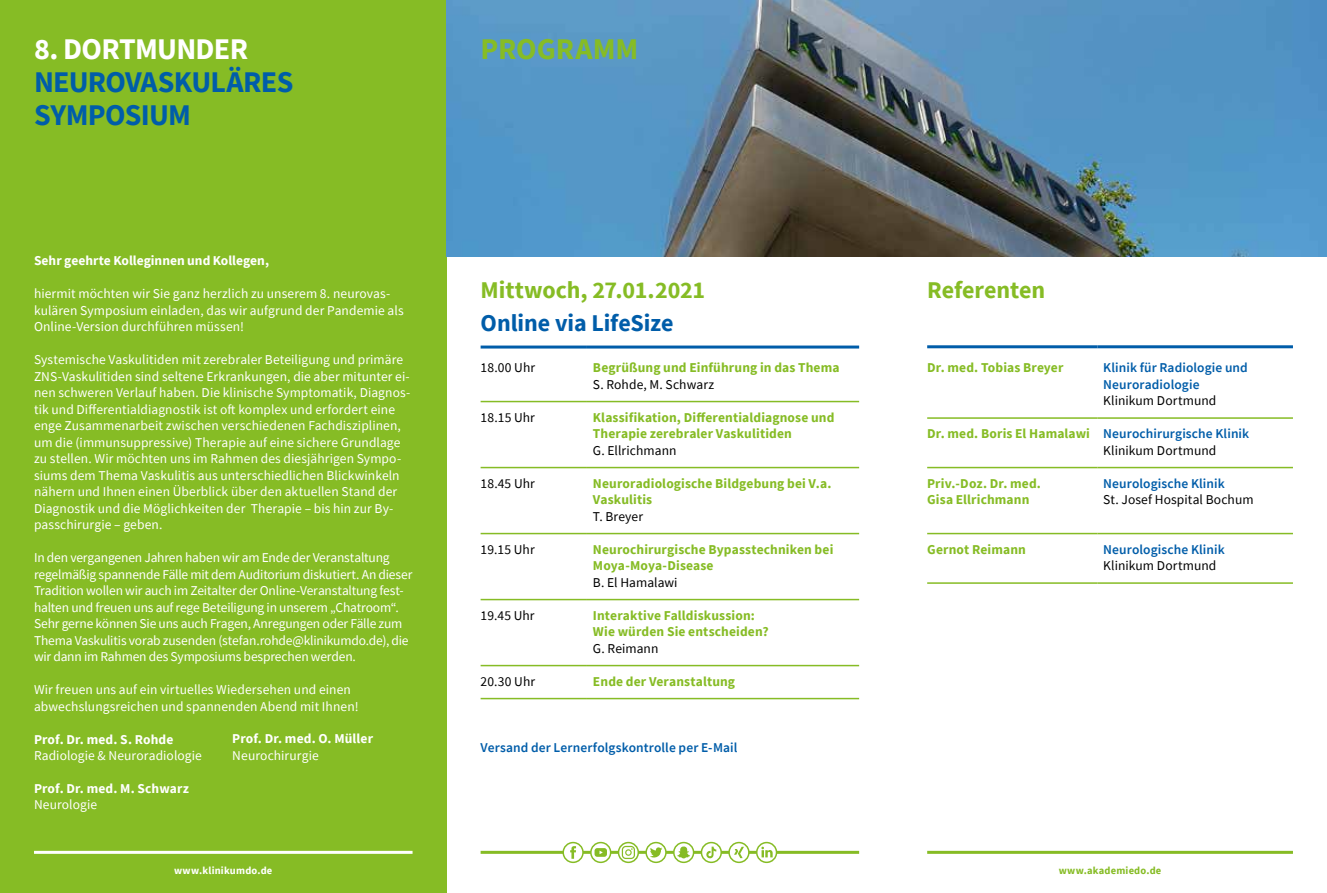
<style>
.page{position:relative;width:1327px;height:893px;background:#fff}
.page>*{position:absolute;margin:0;border:0;box-sizing:border-box;transform-origin:0 0}
.t1{font:700 30px/33px "Source Sans Pro";letter-spacing:-.025em;color:#005da9}
.t2{font:700 30px "Source Sans Pro";letter-spacing:-.025em;color:#fff}
.t3{font:700 30px "Source Sans Pro";letter-spacing:-.005em;color:#86bc25}
.t4{font:700 24px "Source Sans Pro";letter-spacing:-.005em;color:#86bc25}
.t5{font:700 24px "Source Sans Pro";letter-spacing:-.005em;color:#005da9}
.t6{font:13.5px/16.5px "Source Sans Pro";letter-spacing:.005em;color:#fff}
.t7{font:13.5px/16.5px "Source Sans Pro";letter-spacing:-.015em;color:#fff}
.t8{font:700 13.5px/16.5px "Source Sans Pro";letter-spacing:.01em;color:#86bc25}
.t9{font:600 13.5px/16.5px "Source Sans Pro";letter-spacing:.005em;color:#005da9}
.t10{font:13.5px "Source Sans Pro";letter-spacing:.005em;color:#000}
.t11{font:700 13.5px "Source Sans Pro";letter-spacing:.005em;color:#fff}
.t12{font:700 10.5px "Source Sans Pro";letter-spacing:.02em;color:#fff}
.t13{font:700 10.5px "Source Sans Pro";letter-spacing:.02em;color:#86bc25}
.s1{font-weight:700;color:#86bc25}
.s2{font-weight:400;color:#000}
</style>
<div class="page">
<div style="left:0;top:0;width:446px;height:893px;background:#86bc25"></div>
<hr style="left:480px;top:851px;width:379px;height:3px;background:#86bc25">
<hr style="left:34px;top:851px;width:378px;height:3px;background:#fff">
<hr style="left:927px;top:851px;width:366px;height:3px;background:#86bc25">
<hr style="left:480px;top:401px;width:107px;height:1px;background:#86bc25">
<hr style="left:587px;top:401px;width:272px;height:1px;background:#86bc25">
<hr style="left:480px;top:467px;width:107px;height:1px;background:#86bc25">
<hr style="left:587px;top:467px;width:272px;height:1px;background:#86bc25">
<hr style="left:480px;top:533px;width:107px;height:1px;background:#86bc25">
<hr style="left:587px;top:533px;width:272px;height:1px;background:#86bc25">
<hr style="left:480px;top:599px;width:107px;height:1px;background:#86bc25">
<hr style="left:587px;top:599px;width:272px;height:1px;background:#86bc25">
<hr style="left:480px;top:665px;width:107px;height:1px;background:#86bc25">
<hr style="left:587px;top:665px;width:272px;height:1px;background:#86bc25">
<hr style="left:480px;top:698px;width:107px;height:1px;background:#86bc25">
<hr style="left:587px;top:698px;width:272px;height:1px;background:#86bc25">
<hr style="left:480px;top:346px;width:107px;height:3px;background:#005da9">
<hr style="left:587px;top:346px;width:272px;height:3px;background:#005da9">
<hr style="left:927px;top:417px;width:170px;height:2px;background:#86bc25">
<hr style="left:1097px;top:417px;width:196px;height:2px;background:#86bc25">
<hr style="left:927px;top:467px;width:170px;height:1px;background:#86bc25">
<hr style="left:1097px;top:467px;width:196px;height:1px;background:#86bc25">
<hr style="left:927px;top:533px;width:170px;height:1px;background:#86bc25">
<hr style="left:1097px;top:533px;width:196px;height:1px;background:#86bc25">
<hr style="left:927px;top:582px;width:170px;height:2px;background:#86bc25">
<hr style="left:1097px;top:582px;width:196px;height:2px;background:#86bc25">
<hr style="left:927px;top:345px;width:170px;height:3px;background:#005da9">
<hr style="left:1097px;top:345px;width:196px;height:3px;background:#005da9">
<img style="left:446px;top:0;width:881px;height:257px">
<svg style="left:646px;top:843px;width:20px;height:19px"></svg>
<div style="left:645px;top:842px;width:21px;height:21px;border:2px solid #86bc25;border-radius:50%"></div>
<svg style="left:650px;top:847px;width:12px;height:11px"></svg>
<div style="left:563px;top:843px;width:20px;height:19px;background:#fff;border-radius:50%"></div>
<div style="left:562px;top:842px;width:22px;height:21px;border:2px solid #86bc25;border-radius:50%"></div>
<svg style="left:570px;top:846px;width:6px;height:13px"></svg>
<div style="left:591px;top:843px;width:19px;height:19px;background:#fff;border-radius:50%"></div>
<div style="left:590px;top:842px;width:21px;height:21px;border:2px solid #86bc25;border-radius:50%"></div>
<svg style="left:594px;top:848px;width:13px;height:9px"></svg>
<svg style="left:618px;top:843px;width:20px;height:19px"></svg>
<div style="left:618px;top:842px;width:21px;height:21px;border:2px solid #86bc25;border-radius:50%"></div>
<svg style="left:622px;top:846px;width:13px;height:13px"></svg>
<svg style="left:674px;top:843px;width:19px;height:19px"></svg>
<div style="left:673px;top:842px;width:21px;height:21px;border:2px solid #86bc25;border-radius:50%"></div>
<svg style="left:677px;top:846px;width:13px;height:13px"></svg>
<svg style="left:757px;top:843px;width:19px;height:19px"></svg>
<div style="left:756px;top:842px;width:21px;height:21px;border:2px solid #86bc25;border-radius:50%"></div>
<svg style="left:761px;top:847px;width:11px;height:10px"></svg>
<svg style="left:729px;top:843px;width:20px;height:19px"></svg>
<div style="left:728px;top:842px;width:21px;height:21px;border:2px solid #86bc25;border-radius:50%"></div>
<svg style="left:734px;top:847px;width:10px;height:11px"></svg>
<svg style="left:701px;top:843px;width:20px;height:19px"></svg>
<div style="left:701px;top:842px;width:21px;height:21px;border:2px solid #86bc25;border-radius:50%"></div>
<svg style="left:705px;top:847px;width:11px;height:11px"></svg>
<h1 class="t2" style="left:34px;top:28px;width:215px">8. DORTMUNDER</h1>
<h1 class="t1" style="left:34px;top:65px;width:261px">NEUROVASKULÄRES<br>SYMPOSIUM</h1>
<p class="t11" style="left:34px;top:251px;width:236px">Sehr geehrte Kolleginnen und Kollegen,</p>
<p class="t6" style="left:34px;top:285px;width:371px">hiermit möchten wir Sie ganz herzlich zu unserem 8. neurovas&shy;kulären Symposium einladen, das wir aufgrund der Pandemie als<br>Online-Version durchführen müssen!</p>
<p class="t6" style="left:34px;top:351px;width:378px">Systemische Vaskulitiden mit zerebraler Beteiligung und primäre ZNS-Vaskulitiden sind seltene Erkrankungen, die aber mitunter ei&shy;nen schweren Verlauf haben. Die klinische Symptomatik, Diagnos&shy;tik und Differentialdiagnostik ist oft komplex und erfordert eine enge Zusammenarbeit zwischen verschiedenen Fachdisziplinen, um die (immunsuppressive) Therapie auf eine sichere Grundlage zu stellen. Wir möchten uns im Rahmen des diesjährigen Sympo&shy;siums dem Thema Vaskulitis aus unterschiedlichen Blickwinkeln nähern und Ihnen einen Überblick über den aktuellen Stand der Diagnostik und die Möglichkeiten der Therapie – bis hin zur By&shy;passchirurgie – geben.</p>
<p class="t7" style="left:34px;top:549px;width:380px">In den vergangenen Jahren haben wir am Ende der Veranstaltung regelmäßig spannende Fälle mit dem Auditorium diskutiert. An dieser Tradition wollen wir auch im Zeitalter der Online-Veranstaltung fest&shy;halten und freuen uns auf rege Beteiligung in unserem „Chatroom“.<br>Sehr gerne können Sie uns auch Fragen, Anregungen oder Fälle zum Thema Vaskulitis vorab zusenden (stefan.rohde@klinikumdo.de), die wir dann im Rahmen des Symposiums besprechen werden.</p>
<p class="t6" style="left:34px;top:681px;width:326px">Wir freuen uns auf ein virtuelles Wiedersehen und einen abwechslungsreichen und spannenden Abend mit Ihnen!</p>
<p class="t11" style="left:34px;top:730px;width:141px">Prof. Dr. med. S. Rohde</p>
<p class="t6" style="left:34px;top:747px;width:169px">Radiologie &amp; Neuroradiologie</p>
<p class="t11" style="left:34px;top:779px;width:156px">Prof. Dr. med. M. Schwarz</p>
<p class="t6" style="left:34px;top:797px;width:65px">Neurologie</p>
<p class="t11" style="left:232px;top:730px;width:142px">Prof. Dr. med. O. Müller</p>
<p class="t6" style="left:232px;top:747px;width:88px">Neurochirurgie</p>
<h1 class="t3" style="left:480px;top:28px;width:159px">PROGRAMM</h1>
<h2 class="t4" style="left:480px;top:274px;width:226px">Mittwoch, 27.01.2021</h2>
<h2 class="t5" style="left:480px;top:307px;width:194px">Online via LifeSize</h2>
<p class="t10" style="left:480px;top:359px;width:56px">18.00 Uhr</p>
<p class="t8" style="left:593px;top:359px;width:248px">Begrüßung und Einführung in das Thema</p>
<p class="t10" style="left:593px;top:376px;width:123px">S. Rohde, M. Schwarz</p>
<p class="t10" style="left:480px;top:409px;width:56px">18.15 Uhr</p>
<p class="t8" style="left:593px;top:409px;width:243px">Klassifikation, Differentialdiagnose und<br>Therapie zerebraler Vaskulitiden</p>
<p class="t10" style="left:593px;top:442px;width:85px">G. Ellrichmann</p>
<p class="t10" style="left:480px;top:475px;width:56px">18.45 Uhr</p>
<p class="t8" style="left:593px;top:475px;width:240px">Neuroradiologische Bildgebung bei V.a.<br>Vaskulitis</p>
<p class="t10" style="left:593px;top:508px;width:52px">T. Breyer</p>
<p class="t10" style="left:480px;top:541px;width:56px">19.15 Uhr</p>
<p class="t8" style="left:593px;top:541px;width:242px">Neurochirurgische Bypasstechniken bei<br>Moya-Moya-Disease</p>
<p class="t10" style="left:593px;top:574px;width:86px">B. El Hamalawi</p>
<p class="t10" style="left:480px;top:607px;width:55px">19.45 Uhr</p>
<p class="t8" style="left:593px;top:607px;width:177px">Interaktive Falldiskussion:<br>Wie würden Sie entscheiden?</p>
<p class="t10" style="left:593px;top:640px;width:67px">G. Reimann</p>
<p class="t10" style="left:480px;top:673px;width:56px">20.30 Uhr</p>
<p class="t8" style="left:593px;top:673px;width:144px">Ende der Veranstaltung</p>
<p class="t9" style="left:480px;top:739px;width:258px">Versand der Lernerfolgskontrolle per E-Mail</p>
<h2 class="t4" style="left:927px;top:274px;width:119px">Referenten</h2>
<p class="t8" style="left:927px;top:359px;width:138px">Dr. med. Tobias Breyer</p>
<p class="t9" style="left:1103px;top:359px;width:146px">Klinik für Radiologie und<br>Neuroradiologie</p>
<p class="t10" style="left:1103px;top:392px;width:115px">Klinikum Dortmund</p>
<p class="t9" style="left:1103px;top:425px;width:147px;text-indent:-176px"><span class="s1">Dr. med. Boris El Hamalawi</span> Neurochirurgische Klinik<br><span class="s2">Klinikum Dortmund</span></p>
<p class="t8" style="left:927px;top:475px;width:115px">Priv.-Doz. Dr. med.<br>Gisa Ellrichmann</p>
<p class="t9" style="left:1103px;top:475px;width:123px">Neurologische Klinik</p>
<p class="t10" style="left:1103px;top:491px;width:152px">St. Josef Hospital Bochum</p>
<p class="t8" style="left:927px;top:541px;width:100px">Gernot Reimann</p>
<p class="t9" style="left:1103px;top:541px;width:123px">Neurologische Klinik</p>
<p class="t10" style="left:1103px;top:557px;width:115px">Klinikum Dortmund</p>
<p class="t12" style="left:174px;top:864px;width:100px">www.klinikumdo.de</p>
<p class="t13" style="left:1058px;top:864px;width:104px">www.akademiedo.de</p>
</div>
